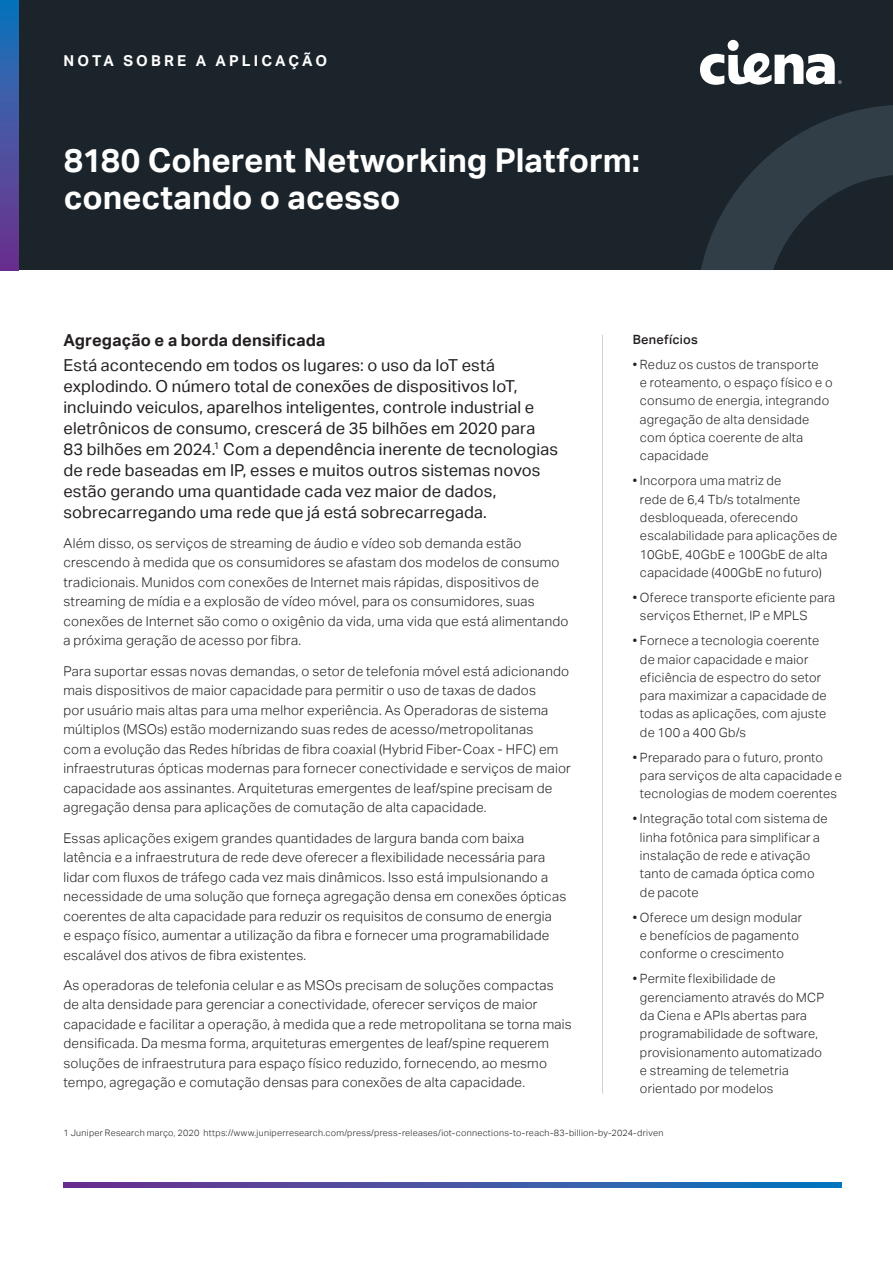
<style>
.page{position:relative;width:893px;height:1263px;background:#fff}
.page>*{position:absolute;margin:0;border:0;box-sizing:border-box;transform-origin:0 0}
.Product_Headline{font:700 33px/37.5px "Aktiv Grotesk";color:#fff}
.Intro_Copy__small{font:16.5px/21px "Aktiv Grotesk";letter-spacing:.005em;color:#231f20}
.Headline_for_body_co{font:700 16.5px "Aktiv Grotesk";letter-spacing:.01em;color:#231f20}
.t1{font:700 15px "Aktiv Grotesk";letter-spacing:.21em;color:#fff}
.Body_Copy{font:300 13.5px/19.5px "Aktiv Grotesk";letter-spacing:.02em;color:#231f20}
.Sidebar_Bullets{font:300 12.75px/18.3px "Aktiv Grotesk";letter-spacing:.02em;color:#231f20}
.Sidebar_Headline{font:500 12.75px "Aktiv Grotesk";letter-spacing:.02em;color:#231f20}
.Footnote{font:300 9px "Aktiv Grotesk";letter-spacing:.03em;color:#231f20}
</style>
<div class="page">
<div style="left:0;top:0;width:893px;height:270px;background:#1b242b"></div>
<div style="left:728px;top:40px;width:11px;height:11px;background:#fff;border-radius:50%"></div>
<svg style="left:700px;top:53px;width:142px;height:32px"></svg>
<svg style="left:63px;top:1182px;width:779px;height:5px;background:#3f54a4"></svg>
<svg style="left:0;top:0;width:18px;height:270px;background:#4253a3"></svg>
<svg style="left:701px;top:105px;width:192px;height:165px"></svg>
<hr style="left:602px;top:335px;width:1px;height:759px;background:#d1d2d4">
<p class="t1" style="left:63px;top:53px;width:265px">NOTA SOBRE A APLICAÇÃO</p>
<p class="Product_Headline" style="left:64px;top:141px;width:578px">8180 Coherent Networking Platform: conectando o acesso</p>
<p class="Headline_for_body_co" style="left:63px;top:331px;width:263px">Agregação e a borda densificada</p>
<p class="Intro_Copy__small" style="left:63px;top:354px;width:496px">Está acontecendo em todos os lugares: o uso da IoT está explodindo. O número total de conexões de dispositivos IoT, incluindo veiculos, aparelhos inteligentes, controle industrial e eletrônicos de consumo, crescerá de 35 bilhões em 2020 para 83 bilhões em 2024.<sup>1</sup> Com a dependência inerente de tecnologias de rede baseadas em IP, esses e muitos outros sistemas novos estão gerando uma quantidade cada vez maior de dados, sobrecarregando uma rede que já está sobrecarregada.</p>
<p class="Body_Copy" style="left:63px;top:533px;width:507px">Além disso, os serviços de streaming de áudio e vídeo sob demanda estão crescendo à medida que os consumidores se afastam dos modelos de consumo tradicionais. Munidos com conexões de Internet mais rápidas, dispositivos de streaming de mídia e a explosão de vídeo móvel, para os consumidores, suas conexões de Internet são como o oxigênio da vida, uma vida que está alimentando a próxima geração de acesso por fibra.</p>
<p class="Body_Copy" style="left:63px;top:661px;width:509px">Para suportar essas novas demandas, o setor de telefonia móvel está adicionando mais dispositivos de maior capacidade para permitir o uso de taxas de dados<br>por usuário mais altas para uma melhor experiência. As Operadoras de sistema múltiplos (MSOs) estão modernizando suas redes de acesso/metropolitanas<br>com a evolução das Redes híbridas de fibra coaxial (Hybrid Fiber-Coax - HFC) em infraestruturas ópticas modernas para fornecer conectividade e serviços de maior capacidade aos assinantes. Arquiteturas emergentes de leaf/spine precisam de agregação densa para aplicações de comutação de alta capacidade.</p>
<p class="Body_Copy" style="left:63px;top:828px;width:504px">Essas aplicações exigem grandes quantidades de largura banda com baixa latência e a infraestrutura de rede deve oferecer a flexibilidade necessária para lidar com fluxos de tráfego cada vez mais dinâmicos. Isso está impulsionando a necessidade de uma solução que forneça agregação densa em conexões ópticas coerentes de alta capacidade para reduzir os requisitos de consumo de energia<br>e espaço físico, aumentar a utilização da fibra e fornecer uma programabilidade escalável dos ativos de fibra existentes.</p>
<p class="Body_Copy" style="left:63px;top:975px;width:510px">As operadoras de telefonia celular e as MSOs precisam de soluções compactas de alta densidade para gerenciar a conectividade, oferecer serviços de maior capacidade e facilitar a operação, à medida que a rede metropolitana se torna mais densificada. Da mesma forma, arquiteturas emergentes de leaf/spine requerem soluções de infraestrutura para espaço físico reduzido, fornecendo, ao mesmo tempo, agregação e comutação densas para conexões de alta capacidade.</p>
<p class="Sidebar_Headline" style="left:633px;top:332px;width:67px">Benefícios</p>
<p class="Sidebar_Bullets" style="left:640px;top:355px;width:194px;text-indent:-7px">• Reduz os custos de transporte<br>e roteamento, o espaço físico e o consumo de energia, integrando agregação de alta densidade com óptica coerente de alta capacidade</p>
<p class="Sidebar_Bullets" style="left:640px;top:472px;width:199px;text-indent:-7px">• Incorpora uma matriz de<br>rede de 6,4 Tb/s totalmente desbloqueada, oferecendo escalabilidade para aplicações de<br>10GbE, 40GbE e 100GbE de alta capacidade (400GbE no futuro)</p>
<p class="Sidebar_Bullets" style="left:640px;top:588px;width:197px;text-indent:-7px">• Oferece transporte eficiente para serviços Ethernet, IP e MPLS</p>
<p class="Sidebar_Bullets" style="left:640px;top:632px;width:188px;text-indent:-7px">• Fornece a tecnologia coerente de maior capacidade e maior eficiência de espectro do setor para maximizar a capacidade de todas as aplicações, com ajuste de 100 a 400 Gb/s</p>
<p class="Sidebar_Bullets" style="left:640px;top:748px;width:204px;text-indent:-7px">• Preparado para o futuro, pronto para serviços de alta capacidade e tecnologias de modem coerentes</p>
<p class="Sidebar_Bullets" style="left:640px;top:810px;width:189px;text-indent:-7px">• Integração total com sistema de linha fotônica para simplificar a instalação de rede e ativação tanto de camada óptica como de pacote</p>
<p class="Sidebar_Bullets" style="left:640px;top:908px;width:163px;text-indent:-7px">• Oferece um design modular e benefícios de pagamento conforme o crescimento</p>
<p class="Sidebar_Bullets" style="left:640px;top:970px;width:186px;text-indent:-7px">• Permite flexibilidade de gerenciamento através do MCP da Ciena e APIs abertas para programabilidade de software, provisionamento automatizado e streaming de telemetria orientado por modelos</p>
<p class="Footnote" style="left:63px;top:1127px;width:601px">1 Juniper Research março, 2020 https://www.juniperresearch.com/press/press-releases/iot-connections-to-reach-83-billion-by-2024-driven</p>
</div>
